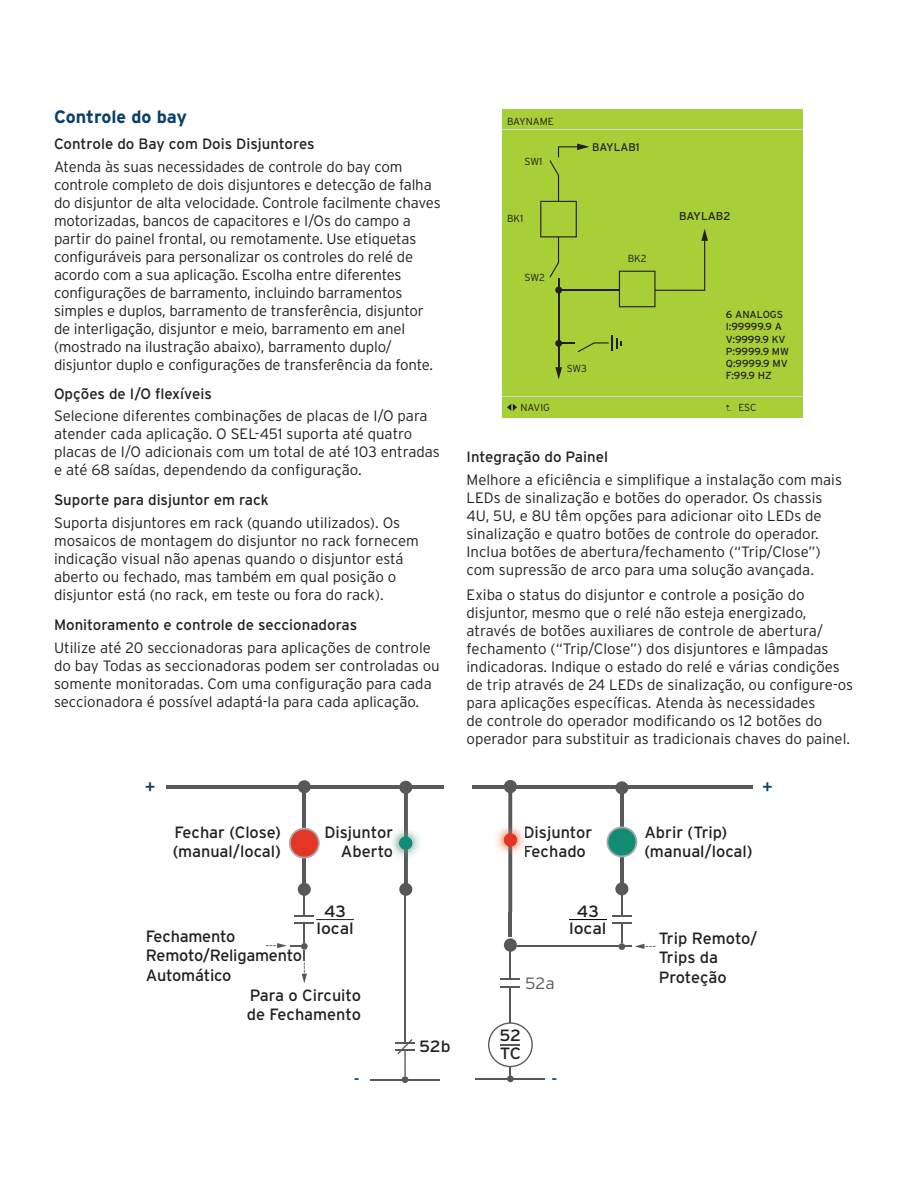
<style>
.page{position:relative;width:918px;height:1188px;background:#fff}
.page>*{position:absolute;margin:0;border:0;box-sizing:border-box;transform-origin:0 0}
.t1{font:18.15px "Interstate Poly";color:#0b406a}
.t2{font:700 18px "Interstate Poly";letter-spacing:-.005em;color:#0b406a}
.t3{font:16.35px/19.6px "Interstate Poly";color:#231f20}
.t4{font:16.35px/16.4px "Interstate Poly";color:#231f20;text-align:center;scale:1.07 1}
.t5{font:300 16.35px "Interstate Poly";color:#57585a;scale:1.07 1}
.t6{font:16.35px "Interstate Poly";color:#0b406a}
.t7{font:300 15px/18px "Interstate Poly";letter-spacing:-.005em;color:#231f20}
.t8{font:15px "Interstate Poly";color:#231f20}
.t9{font:11.4px "Interstate Poly";color:#231f20}
.t10{font:11.1px "Interstate Poly";color:#231f20}
.t11{font:10.2px/12.3px "Interstate Poly";color:#231f20}
.t12{font:300 10.2px "Interstate Poly";color:#231f20}
.s1{color:#252122}
</style>
<div class="page">
<div style="left:502px;top:109px;width:301px;height:309px;background:#a8ce38"></div>
<svg style="left:507px;top:404px;width:10px;height:7px"></svg>
<svg style="left:726px;top:405px;width:5px;height:6px"></svg>
<hr style="left:559px;top:290px;width:60px;height:1px;background:#231f20">
<svg style="left:619px;top:229px;width:89px;height:78px"></svg>
<div style="left:555px;top:340px;width:7px;height:7px;background:#231f20;border-radius:50%"></div>
<hr style="left:558px;top:293px;width:1px;height:76px;background:#231f20">
<svg style="left:555px;top:367px;width:7px;height:12px"></svg>
<svg style="left:540px;top:144px;width:49px;height:145px"></svg>
<div style="left:555px;top:287px;width:7px;height:7px;background:#231f20;border-radius:50%"></div>
<hr style="left:502px;top:129px;width:301px;height:1px;background:#d1d2d4">
<hr style="left:502px;top:397px;width:301px;height:1px;background:#d1d2d4">
<svg style="left:559px;top:336px;width:63px;height:16px"></svg>
<hr style="left:517px;top:945px;width:115px;height:2px;background:#57585a">
<hr style="left:620px;top:789px;width:4px;height:97px;background:#57585a">
<div style="left:615px;top:781px;width:14px;height:13px;background:#57585a;border-radius:50%"></div>
<div style="left:618px;top:943px;width:7px;height:7px;background:#57585a;border-radius:50%"></div>
<div style="left:507px;top:1075px;width:7px;height:7px;background:#57585a;border-radius:50%"></div>
<hr style="left:510px;top:987px;width:1px;height:36px;background:#57585a">
<svg style="left:501px;top:952px;width:19px;height:28px"></svg>
<svg style="left:501px;top:986px;width:19px;height:1px"></svg>
<hr style="left:621px;top:896px;width:2px;height:20px;background:#57585a">
<hr style="left:621px;top:923px;width:2px;height:20px;background:#57585a">
<svg style="left:612px;top:915px;width:20px;height:1px"></svg>
<hr style="left:612px;top:922px;width:20px;height:2px;background:#57585a">
<hr style="left:476px;top:1078px;width:69px;height:2px;background:#57585a">
<hr style="left:569px;top:919px;width:38px;height:1px;background:#040503">
<svg style="left:606px;top:827px;width:31px;height:30px"></svg>
<hr style="left:509px;top:788px;width:3px;height:149px;background:#57585a">
<img style="left:496px;top:793px;width:29px;height:119px">
<img style="left:509px;top:793px;width:3px;height:119px">
<svg style="left:504px;top:780px;width:13px;height:13px"></svg>
<img style="left:504px;top:833px;width:13px;height:14px">
<hr style="left:472px;top:785px;width:280px;height:4px;background:#57585a">
<div style="left:504px;top:938px;width:13px;height:14px;background:#57585a;border-radius:50%"></div>
<div style="left:615px;top:882px;width:14px;height:14px;background:#57585a;border-radius:50%"></div>
<svg style="left:488px;top:1022px;width:45px;height:54px"></svg>
<hr style="left:303px;top:791px;width:3px;height:101px;background:#57585a">
<svg style="left:295px;top:896px;width:19px;height:20px"></svg>
<hr style="left:404px;top:889px;width:2px;height:154px;background:#57585a">
<div style="left:298px;top:780px;width:13px;height:13px;background:#57585a;border-radius:50%"></div>
<svg style="left:289px;top:828px;width:31px;height:31px"></svg>
<div style="left:402px;top:1076px;width:6px;height:7px;background:#57585a;border-radius:50%"></div>
<hr style="left:404px;top:1051px;width:2px;height:25px;background:#57585a">
<hr style="left:370px;top:1079px;width:70px;height:1px;background:#57585a">
<img style="left:392px;top:780px;width:28px;height:116px">
<img style="left:392px;top:826px;width:1px;height:15px">
<img style="left:404px;top:794px;width:4px;height:89px">
<svg style="left:399px;top:781px;width:13px;height:13px"></svg>
<img style="left:399px;top:836px;width:13px;height:14px">
<hr style="left:166px;top:785px;width:278px;height:4px;background:#57585a">
<div style="left:298px;top:883px;width:13px;height:13px;background:#57585a;border-radius:50%"></div>
<div style="left:399px;top:883px;width:13px;height:13px;background:#57585a;border-radius:50%"></div>
<svg style="left:395px;top:1039px;width:20px;height:15px"></svg>
<svg style="left:266px;top:922px;width:48px;height:62px"></svg>
<svg style="left:635px;top:944px;width:21px;height:5px"></svg>
<p class="t2" style="left:54px;top:104px;width:134px">Controle do bay</p>
<p class="t8" style="left:54px;top:133px;width:262px">Controle do Bay com Dois Disjuntores</p>
<p class="t7" style="left:54px;top:156px;width:388px">Atenda às suas necessidades de controle do bay com controle completo de dois disjuntores e detecção de falha do disjuntor de alta velocidade. Controle facilmente chaves motorizadas, bancos de capacitores e I/Os do campo a partir do painel frontal, ou remotamente. Use etiquetas configuráveis para personalizar os controles do relé de acordo com a sua aplicação. Escolha entre diferentes configurações de barramento, incluindo barramentos simples e duplos, barramento de transferência, disjuntor de interligação, disjuntor e meio, barramento em anel (mostrado na ilustração abaixo), barramento duplo/ disjuntor duplo e configurações de transferência da fonte.</p>
<p class="t8" style="left:54px;top:383px;width:159px">Opções de I/O flexíveis</p>
<p class="t7" style="left:54px;top:406px;width:387px">Selecione diferentes combinações de placas de I/O para atender cada aplicação. O SEL-451 suporta até quatro placas de I/O adicionais com um total de até 103 entradas e até 68 saídas, dependendo da configuração.</p>
<p class="t8" style="left:54px;top:489px;width:216px">Suporte para disjuntor em rack</p>
<p class="t7" style="left:54px;top:513px;width:366px">Suporta disjuntores em rack (quando utilizados). Os mosaicos de montagem do disjuntor no rack fornecem indicação visual não apenas quando o disjuntor está aberto ou fechado, mas também em qual posição o disjuntor está (no rack, em teste ou fora do rack).</p>
<p class="t8" style="left:54px;top:614px;width:305px">Monitoramento e controle de seccionadoras</p>
<p class="t7" style="left:54px;top:637px;width:387px">Utilize até 20 seccionadoras para aplicações de controle do bay Todas as seccionadoras podem ser controladas ou somente monitoradas. Com uma configuração para cada seccionadora é possível adaptá-la para cada aplicação.</p>
<p class="t1" style="left:145px;top:773px;width:12px">+</p>
<p class="t3" style="left:173px;top:822px;width:110px">Fechar (Close) (manual/local)</p>
<p class="t3" style="left:325px;top:822px;width:70px;text-align:right">Disjuntor<br>Aberto</p>
<p class="t12" style="left:507px;top:114px;width:48px">BAYNAME</p>
<p class="t12" style="left:525px;top:154px;width:19px">SW1</p>
<p class="t12" style="left:507px;top:211px;width:18px">BK1</p>
<p class="t12" style="left:525px;top:270px;width:22px">SW2</p>
<p class="t10" style="left:592px;top:139px;width:49px">BAYLAB1</p>
<p class="t12" style="left:628px;top:252px;width:20px">BK2</p>
<p class="t12" style="left:567px;top:361px;width:22px">SW3</p>
<p class="t9" style="left:679px;top:208px;width:53px">BAYLAB2</p>
<p class="t11" style="left:726px;top:308px;width:65px">6 ANALOGS<br>I:99999.9 A<br>V:9999.9 KV<br>P:9999.9 MW<br>Q:9999.9 MV<br>F:99.9 HZ</p>
<p class="t12" style="left:521px;top:400px;width:31px">NAVIG</p>
<p class="t12" style="left:738px;top:400px;width:20px">ESC</p>
<p class="t8" style="left:467px;top:446px;width:143px">Integração do Painel</p>
<p class="t7" style="left:467px;top:470px;width:377px">Melhore a eficiência e simplifique a instalação com mais LEDs de sinalização e botões do operador. Os chassis 4U, 5U, e 8U têm opções para adicionar oito LEDs de sinalização e quatro botões de controle do operador.<br>Inclua botões de abertura/fechamento (“Trip/Close”) com supressão de arco para uma solução avançada.</p>
<p class="t7" style="left:467px;top:585px;width:388px">Exiba o status do disjuntor e controle a posição do disjuntor, mesmo que o relé não esteja energizado, através de botões auxiliares de controle de abertura/ fechamento (“Trip/Close”) dos disjuntores e lâmpadas indicadoras. Indique o estado do relé e várias condições de trip através de 24 LEDs de sinalização, ou configure‑os para aplicações específicas. Atenda às necessidades<br>de controle do operador modificando os 12 botões do operador para substituir as tradicionais chaves do painel.</p>
<p class="t1" style="left:762px;top:773px;width:12px">+</p>
<p class="t3" style="left:524px;top:822px;width:70px">Disjuntor</p>
<p class="t3" style="left:644px;top:822px;width:110px">Abrir (Trip) (manual/local)</p>
<p class="t3" style="left:524px;top:841px;width:64px"><span class="s1">F</span>echado</p>
<p class="t4" style="left:324px;top:903px;width:22px">43</p>
<p class="t4" style="left:316px;top:919px;width:37px">local</p>
<p class="t3" style="left:146px;top:926px;width:91px">Fechamento</p>
<p class="t3" style="left:146px;top:945px;width:158px">Remoto/Religamento</p>
<p class="t3" style="left:146px;top:965px;width:87px">Automático</p>
<p class="t3" style="left:250px;top:985px;width:113px">Para o Circuito</p>
<p class="t3" style="left:247px;top:1004px;width:116px">de Fechamento</p>
<p class="t4" style="left:569px;top:903px;width:37px">43 local</p>
<p class="t5" style="left:525px;top:971px;width:29px">52a</p>
<p class="t3" style="left:659px;top:927px;width:100px">Trip Remoto/<br>Trips da<br>Proteção</p>
<p class="t4" style="left:419px;top:1038px;width:31px">52b</p>
<p class="t4" style="left:500px;top:1025px;width:22px;line-height:18.1px;text-align:left">52<br>TC</p>
<p class="t6" style="left:354px;top:1068px;width:7px">-</p>
<p class="t6" style="left:551px;top:1068px;width:7px">-</p>
</div>
